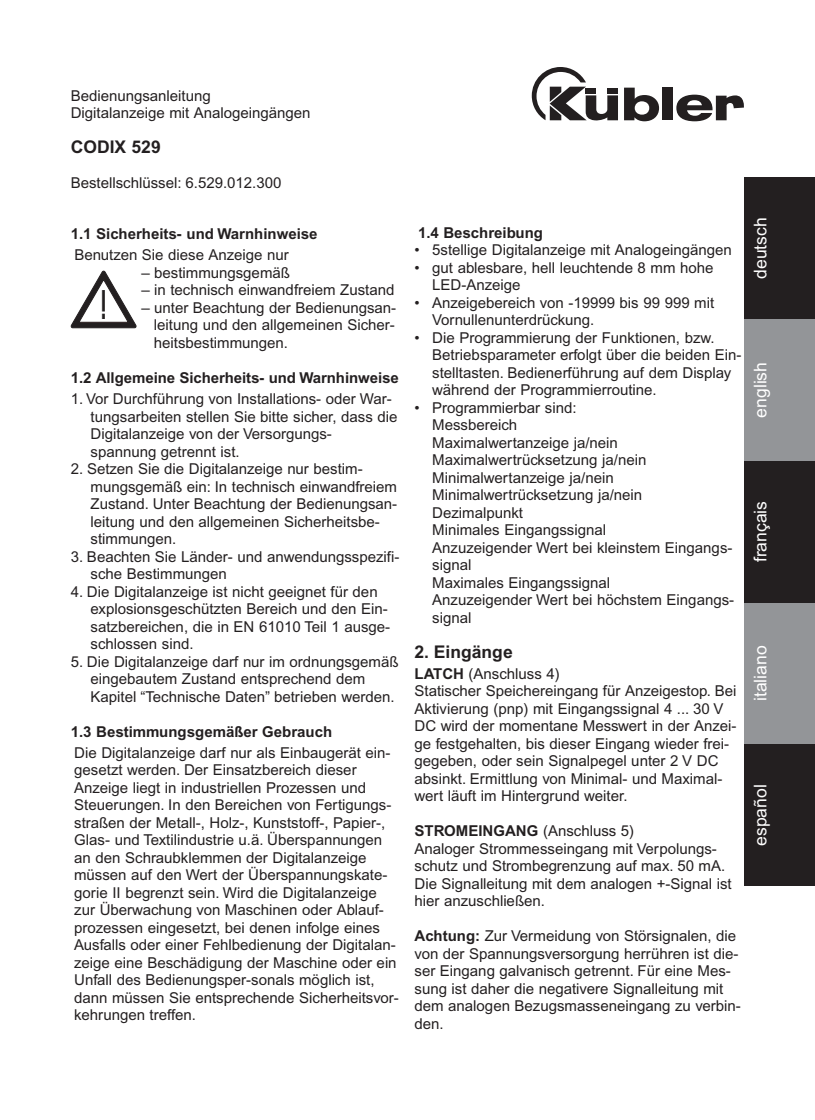
<style>
.page{position:relative;width:815px;height:1120px;background:#fff}
.page>*{position:absolute;margin:0;border:0;box-sizing:border-box;transform-origin:0 0}
.t1{font:40.75px "Avant Garde Bk BT";color:#231f20}
.t2{font:17.5px "Arial";color:#fff}
.t3{font:700 17.5px "Arial";color:#231f20}
.t4{font:15px/17.5px "Arial";color:#231f20}
.t5{font:700 15px "Arial";color:#231f20}
.s1{font-weight:700}
</style>
<div class="page">
<div style="left:744px;top:319px;width:71px;height:142px;background:#939598"></div>
<div style="left:744px;top:744px;width:71px;height:142px;background:#231f20"></div>
<div style="left:744px;top:602px;width:71px;height:142px;background:#939598"></div>
<div style="left:744px;top:461px;width:71px;height:141px;background:#231f20"></div>
<div style="left:744px;top:177px;width:71px;height:142px;background:#231f20"></div>
<svg style="left:624px;top:88px;width:35px;height:33px"></svg>
<div style="left:662px;top:88px;width:11px;height:32px;background:#231f20"></div>
<svg style="left:676px;top:95px;width:68px;height:26px"></svg>
<svg style="left:532px;top:67px;width:86px;height:54px"></svg>
<svg style="left:71px;top:271px;width:65px;height:57px"></svg>
<p class="t4" style="left:71px;top:88px;width:241px">Bedienungsanleitung<br>Digitalanzeige mit Analogeingängen</p>
<p class="t3" style="left:71px;top:141px;width:91px">CODIX 529</p>
<p class="t4" style="left:71px;top:176px;width:212px">Bestellschlüssel: 6.529.012.300</p>
<p class="t5" style="left:71px;top:229px;width:248px">1.1 Sicherheits- und Warnhinweise</p>
<p class="t4" style="left:74px;top:248px;width:216px">Benutzen Sie diese Anzeige nur</p>
<p class="t4" style="left:141px;top:265px;width:150px">– bestimmungsgemäß</p>
<p class="t4" style="left:141px;top:283px;width:255px">– in technisch einwandfreiem Zustand</p>
<p class="t4" style="left:154px;top:300px;width:244px;text-align:justify;text-indent:-13px">– unter Beachtung der Bedienungsan&shy;leitung und den allgemeinen Sicher&shy;heitsbestimmungen.</p>
<p class="t5" style="left:71px;top:372px;width:329px">1.2 Allgemeine Sicherheits- und Warnhinweise</p>
<p class="t4" style="left:91px;top:391px;width:308px;text-indent:-20px">1. Vor Durchführung von Installations- oder War&shy;tungsarbeiten stellen Sie bitte sicher, dass die Digitalanzeige von der Versorgungs&shy;spannung getrennt ist.</p>
<p class="t4" style="left:91px;top:461px;width:308px;text-indent:-20px">2. Setzen Sie die Digitalanzeige nur bestim&shy;mungsgemäß ein: In technisch einwandfreiem Zustand. Unter Beachtung der Bedienungsan&shy;leitung und den allgemeinen Sicherheitsbe&shy;stimmungen.</p>
<p class="t4" style="left:91px;top:549px;width:310px;text-indent:-20px">3. Beachten Sie Länder- und anwendungsspezifi&shy;sche Bestimmungen</p>
<p class="t4" style="left:91px;top:584px;width:301px;text-indent:-20px">4. Die Digitalanzeige ist nicht geeignet für den explosionsgeschützten Bereich und den Ein&shy;satzbereichen, die in EN 61010 Teil 1 ausge&shy;schlossen sind.</p>
<p class="t4" style="left:91px;top:654px;width:309px;text-indent:-20px">5. Die Digitalanzeige darf nur im ordnungsgemäß eingebautem Zustand entsprechend dem<br>Kapitel “Technische Daten” betrieben werden.</p>
<p class="t5" style="left:71px;top:726px;width:263px">1.3 Bestimmungsgemäßer Gebrauch</p>
<p class="t4" style="left:74px;top:745px;width:326px">Die Digitalanzeige darf nur als Einbaugerät ein&shy;gesetzt werden. Der Einsatzbereich dieser Anzeige liegt in industriellen Prozessen und Steuerungen. In den Bereichen von Fertigungs&shy;straßen der Metall-, Holz-, Kunststoff-, Papier-, Glas- und Textilindustrie u.ä. Überspannungen an den Schraubklemmen der Digitalanzeige müssen auf den Wert der Überspannungskate&shy;gorie II begrenzt sein. Wird die Digitalanzeige zur Überwachung von Maschinen oder Ablauf&shy;prozessen eingesetzt, bei denen infolge eines Ausfalls oder einer Fehlbedienung der Digitalan&shy;zeige eine Beschädigung der Maschine oder ein Unfall des Bedienungsper-sonals möglich ist, dann müssen Sie entsprechende Sicherheitsvor&shy;kehrungen treffen.</p>
<h1 class="t1" style="left:98px;top:281px;width:13px">!</h1>
<p class="t5" style="left:418px;top:227px;width:126px">1.4 Beschreibung</p>
<p class="t4" style="left:414px;top:242px;width:319px">• 5stellige Digitalanzeige mit Analogeingängen</p>
<p class="t4" style="left:432px;top:260px;width:283px;text-indent:-18px">• gut ablesbare, hell leuchtende 8 mm hohe<br>LED-Anzeige</p>
<p class="t4" style="left:432px;top:295px;width:283px;text-indent:-18px">• Anzeigebereich von -19999 bis 99 999 mit<br>Vornullenunterdrückung.</p>
<p class="t4" style="left:432px;top:330px;width:311px;text-indent:-18px">• Die Programmierung der Funktionen, bzw.<br>Betriebsparameter erfolgt über die beiden Ein&shy;stelltasten. Bedienerführung auf dem Display während der Programmierroutine.</p>
<p class="t4" style="left:432px;top:400px;width:303px;text-indent:-18px">• Programmierbar sind:<br>Messbereich<br>Maximalwertanzeige ja/nein<br>Maximalwertrücksetzung ja/nein<br>Minimalwertanzeige ja/nein<br>Minimalwertrücksetzung ja/nein<br>Dezimalpunkt<br>Minimales Eingangssignal<br>Anzuzeigender Wert bei kleinstem Eingangs&shy;signal<br>Maximales Eingangssignal<br>Anzuzeigender Wert bei höchstem Eingangs&shy;signal</p>
<p class="t3" style="left:415px;top:645px;width:100px">2. Eingänge</p>
<p class="t4" style="left:415px;top:666px;width:323px"><span class="s1">LATCH</span> (Anschluss 4)<br>Statischer Speichereingang für Anzeigestop. Bei Aktivierung (pnp) mit Eingangssignal 4 ... 30 V DC wird der momentane Messwert in der Anzei&shy;ge festgehalten, bis dieser Eingang wieder frei&shy;gegeben, oder sein Signalpegel unter 2 V DC absinkt. Ermittlung von Minimal- und Maximal&shy;wert läuft im Hintergrund weiter.</p>
<p class="t4" style="left:415px;top:823px;width:319px"><span class="s1">STROMEINGANG</span> (Anschluss 5)<br>Analoger Strommesseingang mit Verpolungs&shy;schutz und Strombegrenzung auf max. 50 mA.<br>Die Signalleitung mit dem analogen +-Signal ist hier anzuschließen.</p>
<p class="t4" style="left:415px;top:928px;width:328px"><span class="s1">Achtung:</span> Zur Vermeidung von Störsignalen, die von der Spannungsversorgung herrühren ist die&shy;ser Eingang galvanisch getrennt. Für eine Mes&shy;sung ist daher die negativere Signalleitung mit dem analogen Bezugsmasseneingang zu verbin&shy;den.</p>
<p class="t2" style="left:754px;top:279px;width:63px;rotate:-90deg">deutsch</p>
<p class="t2" style="left:754px;top:417px;width:57px;rotate:-90deg">english</p>
<p class="t2" style="left:754px;top:562px;width:63px;rotate:-90deg">français</p>
<p class="t2" style="left:754px;top:701px;width:57px;rotate:-90deg">italiano</p>
<p class="t2" style="left:754px;top:846px;width:63px;rotate:-90deg">español</p>
</div>
